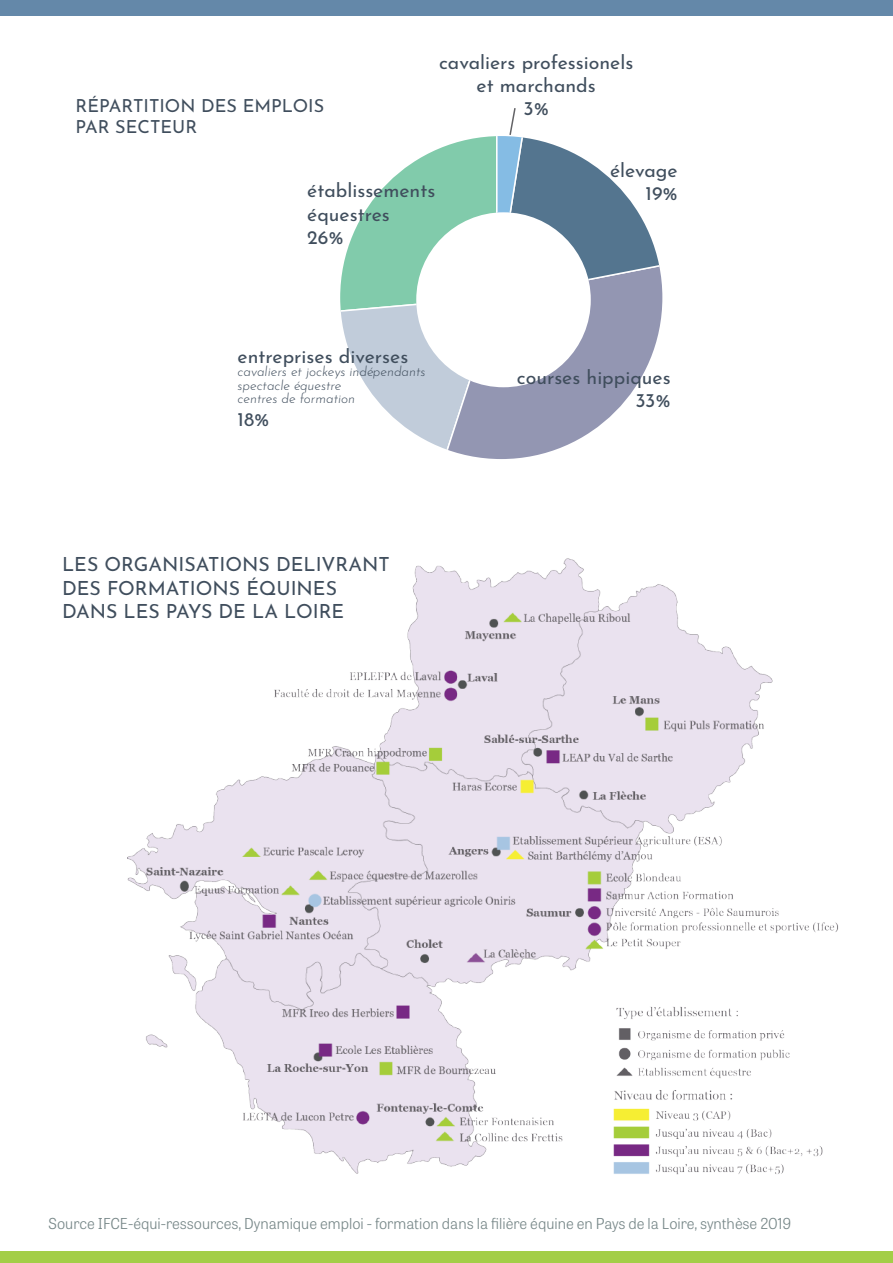
<style>
.page{position:relative;width:893px;height:1263px;background:#fff}
.page>*{position:absolute;margin:0;border:0;box-sizing:border-box;transform-origin:0 0}
.t1{font:19.5px/23.4px "Josefin Sans";color:#404e5d}
.t2{font:18px/21.6px "Josefin Sans";color:#404e5d}
.t3{font:300 15px "Tablet Gothic";color:#778788}
.t4{font:italic 300 13.5px/13.5px "Josefin Sans";color:#404e5d}
</style>
<div class="page">
<svg style="left:340px;top:108px;width:322px;height:351px"></svg>
<img style="left:127px;top:558px;width:711px;height:617px">
<div style="left:0;top:1251px;width:893px;height:12px;background:#a3ce47"></div>
<div style="left:0;top:0;width:893px;height:16px;background:#6488a9"></div>
<p class="t2" style="left:76px;top:93px;width:250px">RÉPARTITION DES EMPLOIS<br>PAR SECTEUR</p>
<p class="t1" style="left:439px;top:48px;width:196px;text-align:center">cavaliers professionels et marchands<br>3%</p>
<p class="t1" style="left:307px;top:176px;width:130px">établissements équestres<br>26%</p>
<p class="t1" style="left:238px;top:342px;width:172px">entreprises diverses</p>
<p class="t4" style="left:238px;top:363px;width:189px">cavaliers et jockeys indépendants spectacle équestre<br>centres de formation</p>
<p class="t1" style="left:238px;top:405px;width:33px">18%</p>
<p class="t1" style="left:62px;top:550px;width:329px">LES ORGANISATIONS DELIVRANT<br>DES FORMATIONS ÉQUINES<br>DANS LES PAYS DE LA LOIRE</p>
<p class="t1" style="left:610px;top:156px;width:69px;text-align:right">élevage<br>19%</p>
<p class="t1" style="left:517px;top:363px;width:155px;text-align:right">courses hippiques<br>33%</p>
<p class="t3" style="left:49px;top:1213px;width:744px">Source IFCE-équi-ressources, Dynamique emploi - formation dans la filière équine en Pays de la Loire, synthèse 2019</p>
</div>
